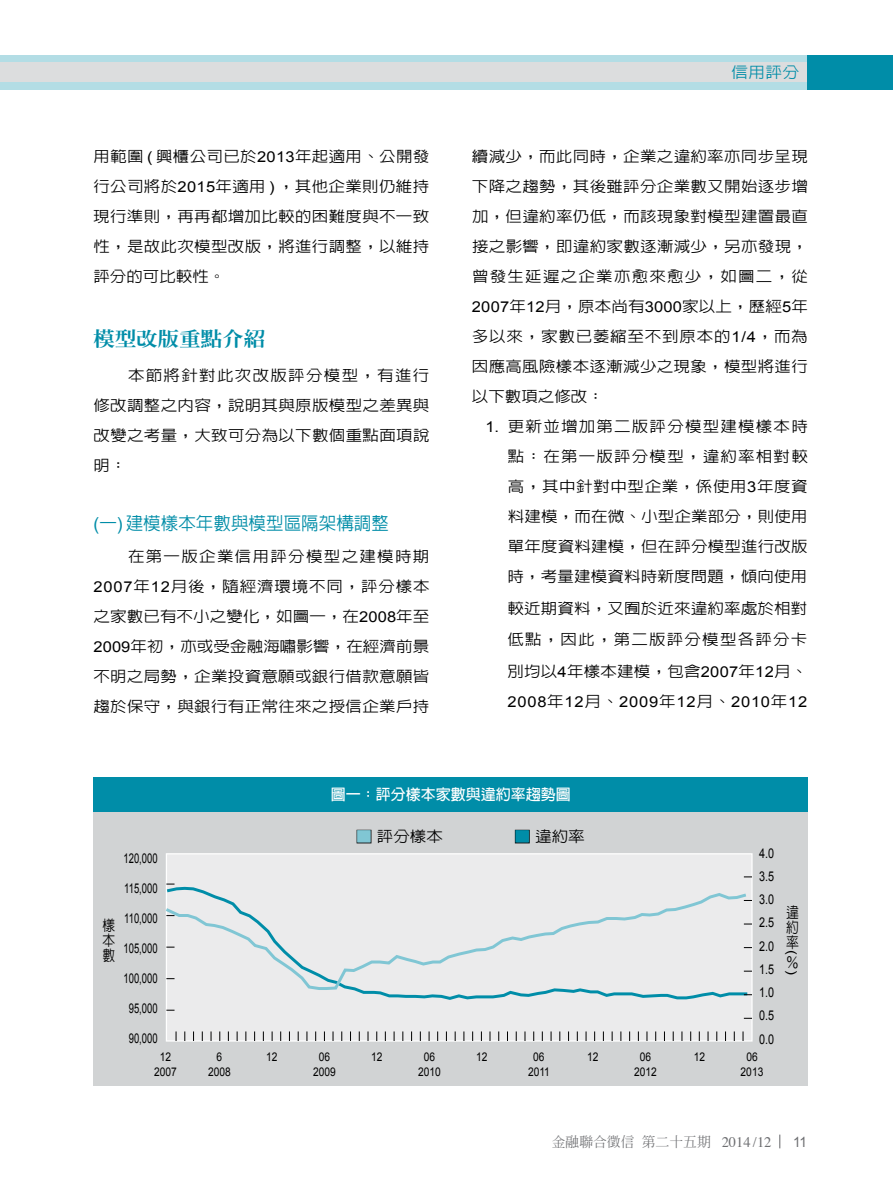
<style>
.page{position:relative;width:893px;height:1191px;background:#fff}
.page>*{position:absolute;margin:0;border:0;box-sizing:border-box;transform-origin:0 0}
.t1{font:800 19.5px "AR Ming B5";color:#008da8;scale:1.1 1}
.t2{font:500 18px "AR Hei B5";color:#008da8}
.t3{font:500 15.3px "AR Hei B5";color:#008da8;scale:1.1 1}
.t4{font:500 15px/30px "AR Hei B5";letter-spacing:.02em;color:#000;text-align:justify;scale:1.1 1}
.t5{font:15px "Arial";letter-spacing:.05em;color:#000;scale:1.1 1}
.t6{font:700 15px "AR Hei B5";color:#fff}
.t7{font:500 15px/15px "AR Hei B5";letter-spacing:.02em;color:#000;text-align:justify;scale:.85 1}
.t8{font:14.25px "Arial";color:#6d6e71;scale:.95 1}
.t9{font:500 13.8px "AR Ming B5";color:#6d6e71}
.t10{font:13.5px "Arial";color:#000;scale:.7 1}
.t11{font:13.5px/23.2px "Arial";color:#000;text-align:justify;scale:.8 1}
.t12{font:12.75px "Arial";color:#000;scale:1.18 1}
.t13{font:12px "Arial";color:#000;scale:.85 1}
.s1{font-family:"Arial";font-weight:400}
.s2{font-family:"AR Hei B5";font-weight:500}
.s3{color:#80c6d4}
.s4{color:#008da8}
.s5{font-family:"Times";font-weight:400;font-size:14.55px}
</style>
<div class="page">
<div style="left:0;top:55px;width:893px;height:34px;background:#b3dde5"></div>
<div style="left:0;top:62px;width:893px;height:20px;background:#dcddde"></div>
<div style="left:808px;top:55px;width:85px;height:34px;background:#008da8"></div>
<svg style="left:779px;top:1134px;width:1px;height:14px"></svg>
<div style="left:94px;top:807px;width:714px;height:278px;background:#d1d3d4"></div>
<div style="left:94px;top:777px;width:714px;height:34px;background:#008da8"></div>
<div style="left:166px;top:853px;width:587px;height:188px;background:#ebebec;border:1px solid #fff"></div>
<svg style="left:166px;top:885px;width:584px;height:116px"></svg>
<div style="left:357px;top:829px;width:14px;height:14px;border:1px solid #000"></div>
<div style="left:515px;top:829px;width:15px;height:14px;border:1px solid #000"></div>
<svg style="left:166px;top:891px;width:583px;height:100px"></svg>
<p class="t4" style="left:93px;top:141px;width:307px">用範圍 <span class="s1">(</span> 興櫃公司已於<span class="s1">2013</span>年起適用、公開發行公司將於<span class="s1">2015</span>年適用 <span class="s1">)</span> ，其他企業則仍維持現行準則，再再都增加比較的困難度與不一致性，是故此次模型改版，將進行調整，以維持評分的可比較性。</p>
<h1 class="t1" style="left:94px;top:329px;width:158px">模型改版重點介紹</h1>
<p class="t4" style="left:93px;top:360px;width:307px;text-indent:35px">本節將針對此次改版評分模型，有進行修改調整之內容，說明其與原版模型之差異與改變之考量，大致可分為以下數個重點面項說明：</p>
<p class="t2" style="left:94px;top:514px;width:297px"><span class="s1">(</span>一<span class="s1">)</span> 建模樣本年數與模型區隔架構調整</p>
<p class="t4" style="left:93px;top:541px;width:307px;text-indent:35px">在第一版企業信用評分模型之建模時期<span class="s1">2007</span>年<span class="s1">12</span>月後，隨經濟環境不同，評分樣本之家數已有不小之變化，如圖一，在<span class="s1">2008</span>年至<span class="s1">2009</span>年初，亦或受金融海嘯影響，在經濟前景不明之局勢，企業投資意願或銀行借款意願皆趨於保守，與銀行有正常往來之授信企業戶持</p>
<p class="t3" style="left:732px;top:65px;width:63px">信用評分</p>
<p class="t4" style="left:472px;top:141px;width:307px">續減少，而此同時，企業之違約率亦同步呈現下降之趨勢，其後雖評分企業數又開始逐步增加，但違約率仍低，而該現象對模型建置最直接之影響，即違約家數逐漸減少，另亦發現，曾發生延遲之企業亦愈來愈少，如圖二，從<span class="s1">2007</span>年<span class="s1">12</span>月，原本尚有<span class="s1">3000</span>家以上，歷經<span class="s1">5</span>年多以來，家數已萎縮至不到原本的<span class="s1">1/4</span>，而為因應高風險樣本逐漸減少之現象，模型將進行以下數項之修改：</p>
<p class="t4" style="left:508px;top:411px;width:274px;text-indent:-22px"><span class="s1">1.</span> 更新並增加第二版評分模型建模樣本時點：在第一版評分模型，違約率相對較高，其中針對中型企業，係使用<span class="s1">3</span>年度資料建模，而在微、小型企業部分，則使用單年度資料建模，但在評分模型進行改版時，考量建模資料時新度問題，傾向使用</p>
<p class="t4" style="left:507px;top:592px;width:274px;line-height:31.5px">較近期資料，又囿於近來違約率處於相對低點，因此，第二版評分模型各評分卡別均以<span class="s1">4</span>年樣本建模，包含<span class="s1">2007</span>年<span class="s1">12</span>月、</p>
<p class="t5" style="left:507px;top:693px;width:274px">2008<span class="s2">年</span>12<span class="s2">月、</span>2009<span class="s2">年</span>12<span class="s2">月、</span>2010<span class="s2">年</span>12</p>
<p class="t6" style="left:331px;top:787px;width:242px">圖一：評分樣本家數與違約率趨勢圖</p>
<p class="t7" style="left:102px;top:918px;width:16px">樣本數</p>
<p class="t10" style="left:124px;top:850px;width:50px">120,000</p>
<p class="t10" style="left:124px;top:880px;width:49px">115,000</p>
<p class="t10" style="left:124px;top:910px;width:49px">110,000</p>
<p class="t10" style="left:124px;top:940px;width:50px">105,000</p>
<p class="t10" style="left:124px;top:970px;width:50px">100,000</p>
<p class="t10" style="left:129px;top:1000px;width:43px">95,000</p>
<p class="t10" style="left:129px;top:1030px;width:43px">90,000</p>
<p class="t4" style="left:356px;top:821px;width:81px"><span class="s3">■</span> 評分樣本</p>
<p class="t4" style="left:514px;top:821px;width:66px"><span class="s4">■</span> 違約率</p>
<p class="t11" style="left:759px;top:841px;width:20px">4.0<br>3.5<br>3.0<br>2.5<br>2.0<br>1.5<br>1.0<br>0.5<br>0.0</p>
<p class="t13" style="left:160px;top:1050px;width:15px">12</p>
<p class="t13" style="left:217px;top:1050px;width:8px">6</p>
<p class="t13" style="left:266px;top:1050px;width:15px">12</p>
<p class="t13" style="left:319px;top:1050px;width:15px">06</p>
<p class="t13" style="left:371px;top:1050px;width:15px">12</p>
<p class="t13" style="left:424px;top:1050px;width:15px">06</p>
<p class="t13" style="left:476px;top:1050px;width:15px">12</p>
<p class="t13" style="left:533px;top:1050px;width:15px">06</p>
<p class="t13" style="left:587px;top:1050px;width:15px">12</p>
<p class="t13" style="left:640px;top:1050px;width:15px">06</p>
<p class="t13" style="left:694px;top:1050px;width:15px">12</p>
<p class="t13" style="left:746px;top:1050px;width:15px">06</p>
<p class="t13" style="left:154px;top:1065px;width:28px">2007</p>
<p class="t13" style="left:208px;top:1065px;width:28px">2008</p>
<p class="t13" style="left:313px;top:1065px;width:28px">2009</p>
<p class="t13" style="left:418px;top:1065px;width:28px">2010</p>
<p class="t13" style="left:528px;top:1065px;width:27px">2011</p>
<p class="t13" style="left:634px;top:1065px;width:28px">2012</p>
<p class="t13" style="left:741px;top:1065px;width:28px">2013</p>
<p class="t7" style="left:786px;top:905px;width:16px">違約率</p>
<p class="t12" style="left:799px;top:950px;width:6px;rotate:90deg">(</p>
<p class="t7" style="left:786px;top:955px;width:15px">％</p>
<p class="t12" style="left:799px;top:970px;width:6px;rotate:90deg">)</p>
<p class="t9" style="left:552px;top:1135px;width:221px">金融聯合徵信第二十五期 <span class="s5">2014 /12</span></p>
<p class="t8" style="left:793px;top:1133px;width:16px">11</p>
</div>
